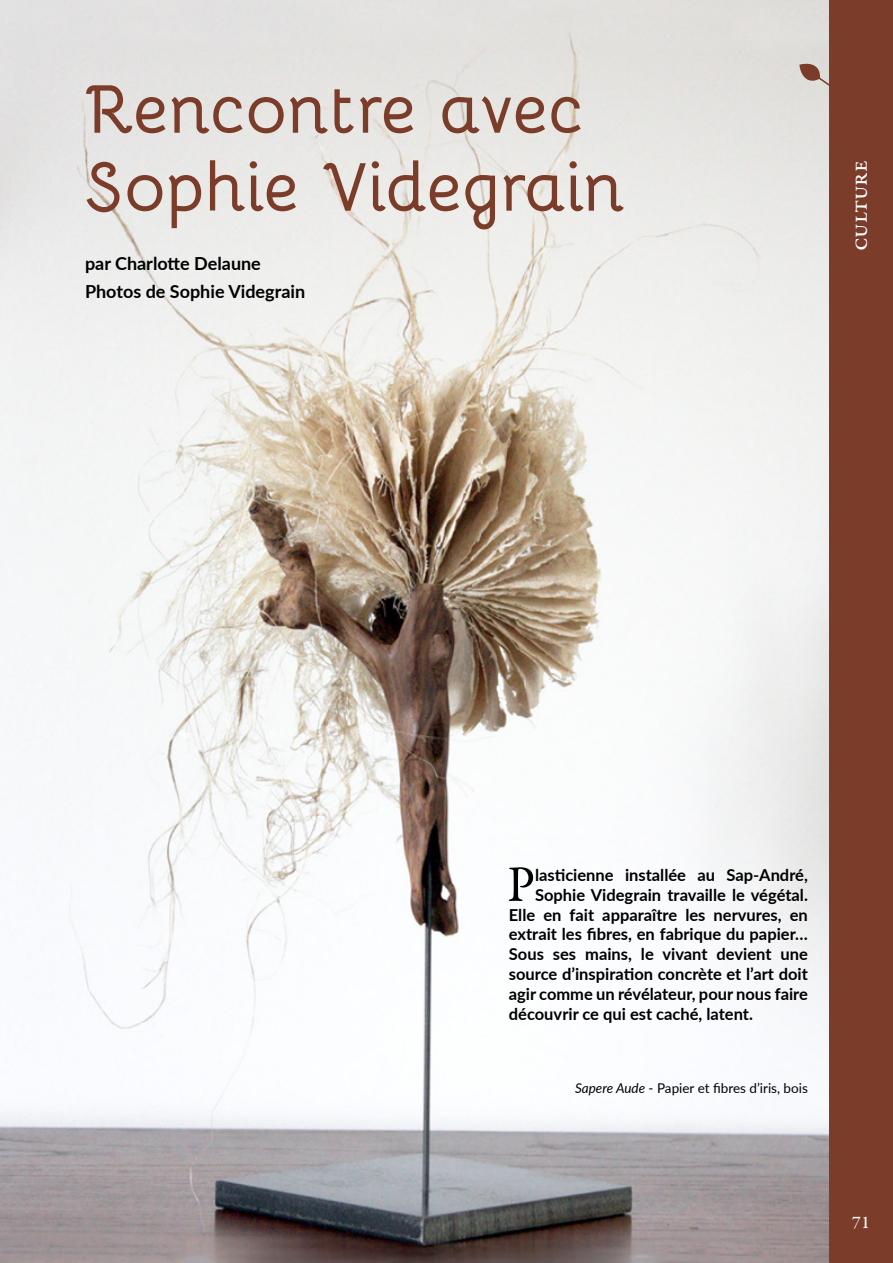
<style>
.page{position:relative;width:893px;height:1263px;background:#fff}
.page>*{position:absolute;margin:0;border:0;box-sizing:border-box;transform-origin:0 0}
.t1{font:700 69px/78px "Bellota";letter-spacing:-.02em;color:#7b3c2a}
.t2{font:51.3px "Garamond Premr Pro";color:#000}
.t3{font:500 24px "Garamond Premr Pro";letter-spacing:-.005em;color:#fff}
.t4{font:700 18px/27.9px "Lato";color:#000}
.t5{font:500 18px "Garamond Premr Pro";color:#fff}
.t6{font:700 16.5px "Lato";color:#000}
.t7{font:13.5px "Lato";color:#000}
.s1{font-style:italic}
</style>
<div class="page">
<img style="left:0;top:0;width:829px;height:1263px">
<svg style="left:798px;top:63px;width:31px;height:30px"></svg>
<div style="left:829px;top:0;width:64px;height:1263px;background:#7b3c2a"></div>
<h1 class="t1" style="left:85px;top:65px;width:543px">Rencontre avec<br>Sophie Videgrain</h1>
<p class="t4" style="left:85px;top:248px;width:222px">par Charlotte Delaune<br>Photos de Sophie Videgrain</p>
<h3 class="t3" style="left:845px;top:251px;width:92px;rotate:-90deg">culture</h3>
<h2 class="t2" style="left:507px;top:854px;width:29px">P</h2>
<p class="t6" style="left:535px;top:863px;width:274px">lasticienne installée au Sap-André,</p>
<p class="t6" style="left:535px;top:883px;width:274px">Sophie Videgrain travaille le végétal.</p>
<p class="t6" style="left:509px;top:902px;width:301px">Elle en fait apparaître les nervures, en</p>
<p class="t6" style="left:509px;top:922px;width:301px">extrait les fibres, en fabrique du papier…</p>
<p class="t6" style="left:509px;top:942px;width:301px">Sous ses mains, le vivant devient une</p>
<p class="t6" style="left:509px;top:962px;width:301px">source d’inspiration concrète et l’art doit</p>
<p class="t6" style="left:509px;top:982px;width:301px">agir comme un révélateur, pour nous faire</p>
<p class="t6" style="left:509px;top:1001px;width:246px">découvrir ce qui est caché, latent.</p>
<p class="t7" style="left:575px;top:1078px;width:234px"><span class="s1">Sapere Aude</span> - Papier et fibres d’iris, bois</p>
<p class="t5" style="left:852px;top:1211px;width:19px">71</p>
</div>
